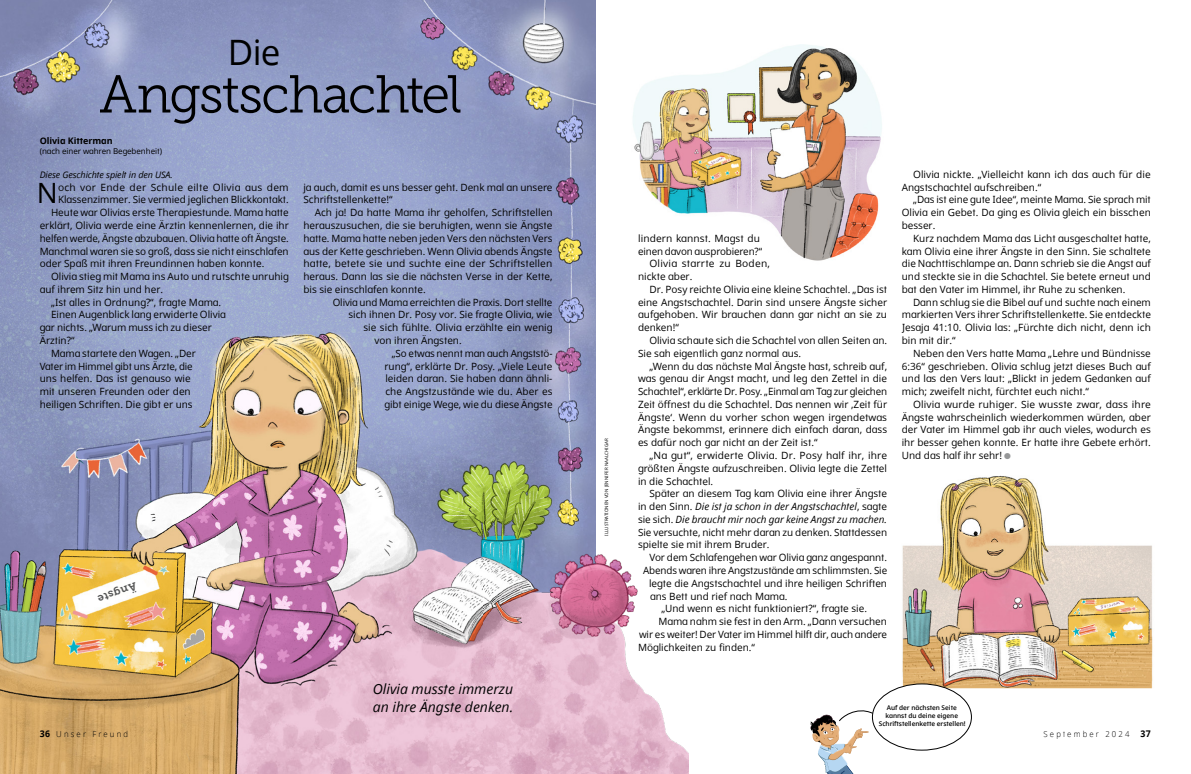
<style>
.page{position:relative;width:1191px;height:774px;background:#fff}
.page>*{position:absolute;margin:0;border:0;box-sizing:border-box;transform-origin:0 0}
.h1_DOTS_title{font:53.2px "Museo Slablds Lat 300";letter-spacing:-.035em;color:#000}
.h1_DOTS_title-2{font:35px "Dots Solidlds Lat";color:#000}
.p1_first{font:27.9px "Dots Solidlds Lat";color:#000}
.t1{font:italic 14px/18px "Dots Solidlds Lat";color:#000}
.t2{font:11px "Museo Slablds Lat 700";color:#535454}
.p1{font:10px/12.8px "Dots Solidlds Lat";color:#000;text-align:justify}
.p1_first-2{font:10px/12.8px "Dots Solidlds Lat";letter-spacing:-.005em;color:#000}
.p1-2{font:10px/12.8px "Dots Solidlds Lat";letter-spacing:.025em;color:#000}
.p1_bio{font:italic 9px "Dots Solidlds Lat";letter-spacing:-.01em;color:#000}
.p1_author-name{font:700 9px "Dots Solidlds Lat";letter-spacing:-.005em;color:#000}
.t3{font:300 8.2px "Dots Solidlds Lat";letter-spacing:.28em;color:#000;scale:.95 1}
.p1_author-role{font:8px "Dots Solidlds Lat";letter-spacing:-.005em;color:#000}
.p1_aside_info_first__MP_speech_bubble{font:600 6.5px/8px "Dots Solidlds Lat";letter-spacing:-.005em;color:#000;text-align:center}
.t4{font:4.5px "Dots Solidlds Lat";color:#000}
.s1{font-style:italic}
.s2{font-family:"Ding P Ilds Dpi";font-size:8.5px;color:#969798}
.s3{font-weight:700;font-size:9.2px}
</style>
<div class="page">
<img style="left:0;top:0;width:595px;height:774px">
<img style="left:887px;top:475px;width:266px;height:241px">
<img style="left:633px;top:44px;width:249px;height:217px">
<img style="left:483px;top:522px;width:205px;height:252px">
<div style="left:872px;top:684px;width:99px;height:66px;background:#fff;border-radius:50%"></div>
<div style="left:872px;top:684px;width:99px;height:66px;border:1px solid #000;border-radius:50%"></div>
<svg style="left:810px;top:710px;width:63px;height:64px"></svg>
<p class="h1_DOTS_title-2" style="left:228px;top:27px;width:54px">Die</p>
<p class="h1_DOTS_title" style="left:99px;top:54px;width:364px">Angstschachtel</p>
<p class="p1_author-name" style="left:40px;top:134px;width:75px">Olivia Kitterman</p>
<p class="p1_author-role" style="left:40px;top:146px;width:124px">(nach einer wahren Begebenheit)</p>
<p class="p1_bio" style="left:40px;top:168px;width:135px">Diese Geschichte spielt in den USA.</p>
<p class="p1_first" style="left:37px;top:173px;width:23px">N</p>
<p class="p1_first-2" style="left:58px;top:181px;width:232px">och vor Ende der Schule eilte Olivia aus dem<br>Klassenzimmer. Sie vermied jeglichen Blickkontakt.</p>
<p class="p1" style="left:40px;top:206px;width:251px;text-indent:11px">Heute war Olivias erste Therapiestunde. Mama hatte erklärt, Olivia werde eine Ärztin kennenlernen, die ihr helfen werde, Ängste abzubauen. Olivia hatte oft Ängste.<br>Manchmal waren sie so groß, dass sie nicht einschlafen oder Spaß mit ihren Freundinnen haben konnte.</p>
<p class="p1" style="left:40px;top:270px;width:251px;text-indent:11px">Olivia stieg mit Mama ins Auto und rutschte unruhig auf ihrem Sitz hin und her.</p>
<p class="p1" style="left:51px;top:296px;width:172px">„Ist alles in Ordnung?“, fragte Mama.</p>
<p class="p1" style="left:40px;top:308px;width:188px;text-align:left;text-indent:11px">Einen Augenblick lang erwiderte Olivia gar nichts. „Warum muss ich zu dieser<br>Ärztin?“</p>
<p class="p1" style="left:40px;top:347px;width:158px;text-align:left;text-indent:11px">Mama startete den Wagen. „Der<br>Vater im Himmel gibt uns Ärzte, die uns helfen. Das ist genauso wie mit unseren Freunden oder den heiligen Schriften. Die gibt er uns</p>
<p class="p1" style="left:303px;top:181px;width:251px">ja auch, damit es uns besser geht. Denk mal an unsere<br>Schriftstellenkette!“</p>
<p class="p1" style="left:303px;top:206px;width:251px;text-indent:11px">Ach ja! Da hatte Mama ihr geholfen, Schriftstellen herauszusuchen, die sie beruhigten, wenn sie Ängste hatte. Mama hatte neben jeden Vers den nächsten Vers aus der Kette geschrieben. Wenn Olivia abends Ängste hatte, betete sie und suchte eine der Schriftstellen heraus. Dann las sie die nächsten Verse in der Kette, bis sie einschlafen konnte.</p>
<p class="p1" style="left:333px;top:296px;width:221px">Olivia und Mama erreichten die Praxis. Dort stellte</p>
<p class="p1" style="left:348px;top:308px;width:206px">sich ihnen Dr. Posy vor. Sie fragte Olivia, wie</p>
<p class="p1" style="left:363px;top:321px;width:191px">sie sich fühlte. Olivia erzählte ein wenig</p>
<p class="p1" style="left:374px;top:334px;width:89px">von ihren Ängsten.</p>
<p class="p1" style="left:384px;top:347px;width:170px;text-indent:7px">„So etwas nennt man auch Angststö&shy;rung“, erklärte Dr. Posy. „Viele Leute leiden daran. Sie haben dann ähnli&shy;che Angstzustände wie du. Aber es gibt einige Wege, wie du diese Ängste</p>
<p class="t2" style="left:139px;top:594px;width:42px;rotate:160deg">Ängste</p>
<p class="t1" style="left:373px;top:680px;width:142px">Olivia musste immerzu an ihre Ängste denken.</p>
<p class="t4" style="left:603px;top:536px;width:99px;rotate:-90deg">ILLUSTRATIONEN VON JENNIFER NAALCHIGAR</p>
<p class="p1" style="left:638px;top:232px;width:126px">lindern kannst. Magst du einen davon ausprobieren?“</p>
<p class="p1-2" style="left:638px;top:257px;width:133px;text-indent:11px">Olivia starrte zu Boden, nickte aber.</p>
<p class="p1" style="left:638px;top:283px;width:251px;text-indent:11px">Dr. Posy reichte Olivia eine kleine Schachtel. „Das ist eine Angstschachtel. Darin sind unsere Ängste sicher aufgehoben. Wir brauchen dann gar nicht an sie zu denken!“</p>
<p class="p1" style="left:638px;top:334px;width:251px;text-indent:11px">Olivia schaute sich die Schachtel von allen Seiten an.<br>Sie sah eigentlich ganz normal aus.</p>
<p class="p1" style="left:638px;top:360px;width:251px;text-indent:11px">„Wenn du das nächste Mal Ängste hast, schreib auf, was genau dir Angst macht, und leg den Zettel in die Schachtel“, erklärte Dr. Posy. „Einmal am Tag zur gleichen Zeit öffnest du die Schachtel. Das nennen wir ,Zeit für Ängste‘. Wenn du vorher schon wegen irgendetwas Ängste bekommst, erinnere dich einfach daran, dass es dafür noch gar nicht an der Zeit ist.“</p>
<p class="p1" style="left:638px;top:449px;width:251px;text-indent:11px">„Na gut“, erwiderte Olivia. Dr. Posy half ihr, ihre größten Ängste aufzuschreiben. Olivia legte die Zettel in die Schachtel.</p>
<p class="p1" style="left:638px;top:487px;width:251px;text-indent:11px">Später an diesem Tag kam Olivia eine ihrer Ängste in den Sinn. <span class="s1">Die ist ja schon in der Angstschachtel</span>, sagte sie sich. <span class="s1">Die braucht mir noch gar keine Angst zu machen.<br></span>Sie versuchte, nicht mehr daran zu denken. Stattdessen spielte sie mit ihrem Bruder.</p>
<p class="p1" style="left:649px;top:551px;width:239px">Vor dem Schlafengehen war Olivia ganz angespannt.</p>
<p class="p1" style="left:643px;top:564px;width:246px">Abends waren ihre Angstzustände am schlimmsten. Sie</p>
<p class="p1" style="left:649px;top:577px;width:239px">legte die Angstschachtel und ihre heiligen Schriften</p>
<p class="p1" style="left:650px;top:590px;width:139px">ans Bett und rief nach Mama.</p>
<p class="p1" style="left:661px;top:602px;width:207px">„Und wenn es nicht funktioniert?“, fragte sie.</p>
<p class="p1" style="left:638px;top:615px;width:251px;text-indent:20px">Mama nahm sie fest in den Arm. „Dann versuchen wir es weiter! Der Vater im Himmel hilft dir, auch andere Möglichkeiten zu finden.“</p>
<p class="p1" style="left:901px;top:168px;width:250px;text-indent:11px">Olivia nickte. „Vielleicht kann ich das auch für die<br>Angstschachtel aufschreiben.“</p>
<p class="p1" style="left:901px;top:193px;width:251px;text-indent:11px">„Das ist eine gute Idee“, meinte Mama. Sie sprach mit Olivia ein Gebet. Da ging es Olivia gleich ein bisschen besser.</p>
<p class="p1" style="left:901px;top:232px;width:251px;text-indent:11px">Kurz nachdem Mama das Licht ausgeschaltet hatte, kam Olivia eine ihrer Ängste in den Sinn. Sie schaltete die Nachttischlampe an. Dann schrieb sie die Angst auf und steckte sie in die Schachtel. Sie betete erneut und bat den Vater im Himmel, ihr Ruhe zu schenken.</p>
<p class="p1" style="left:901px;top:296px;width:251px;text-indent:11px">Dann schlug sie die Bibel auf und suchte nach einem markierten Vers ihrer Schriftstellenkette. Sie entdeckte Jesaja 41:10. Olivia las: „Fürchte dich nicht, denn ich bin mit dir.“</p>
<p class="p1" style="left:901px;top:347px;width:251px;text-indent:11px">Neben den Vers hatte Mama „Lehre und Bündnisse 6:36“ geschrieben. Olivia schlug jetzt dieses Buch auf und las den Vers laut: „Blickt in jedem Gedanken auf mich; zweifelt nicht, fürchtet euch nicht.“</p>
<p class="p1" style="left:901px;top:398px;width:251px;text-indent:11px">Olivia wurde ruhiger. Sie wusste zwar, dass ihre Ängste wahrscheinlich wiederkommen würden, aber der Vater im Himmel gab ihr auch vieles, wodurch es ihr besser gehen konnte. Er hatte ihre Gebete erhört.<br>Und das half ihr sehr! <span class="s2">●</span></p>
<p class="p1_aside_info_first__MP_speech_bubble" style="left:879px;top:704px;width:88px">Auf der nächsten Seite kannst du deine eigene<br>Schriftstellenkette erstellen!</p>
<p class="t3" style="left:40px;top:728px;width:94px"><span class="s3">36</span> Unser Freund</p>
<p class="t3" style="left:1043px;top:728px;width:114px">September 2024 <span class="s3">37</span></p>
</div>
